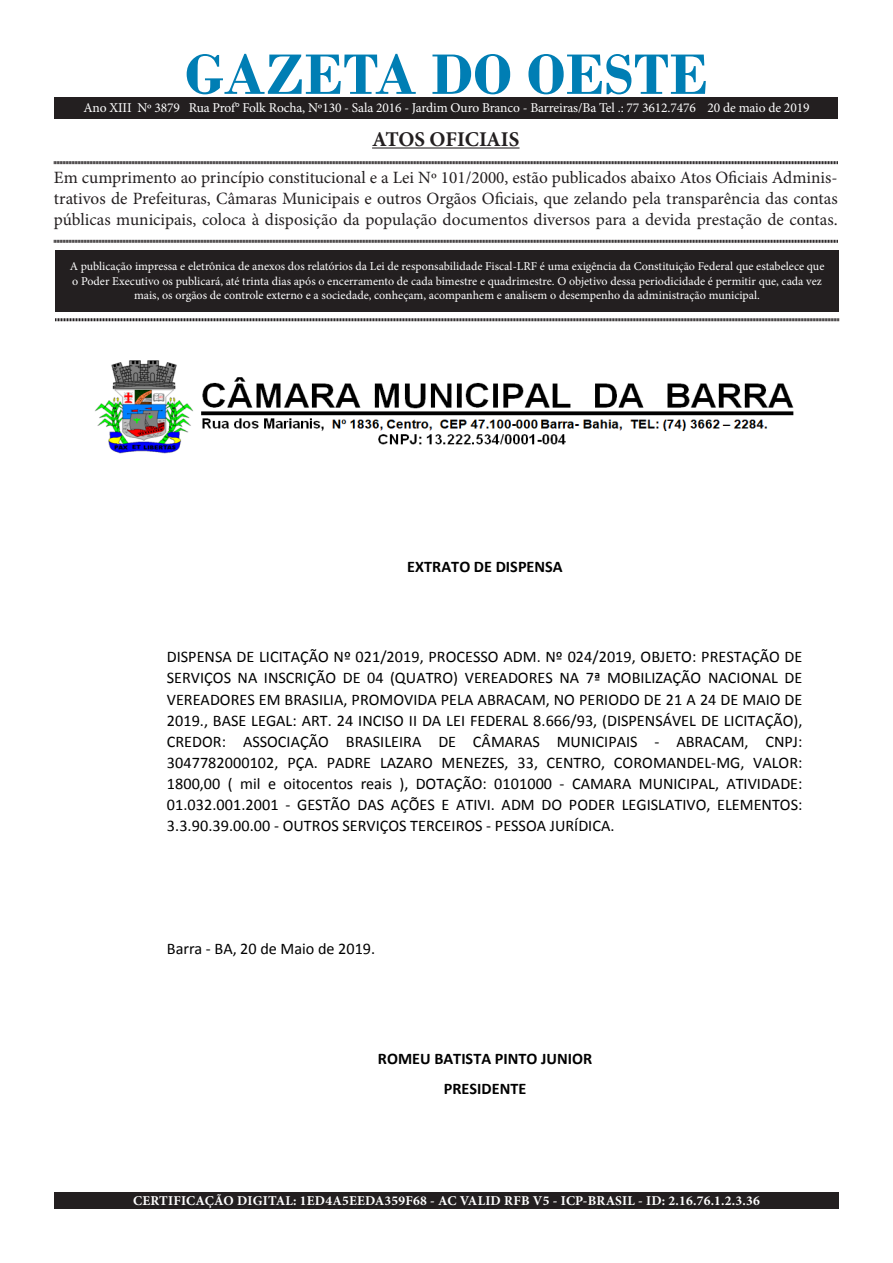
<style>
.page{position:relative;width:893px;height:1263px;background:#fff}
.page>*{position:absolute;margin:0;border:0;box-sizing:border-box;transform-origin:0 0}
.t1{font:700 60px "Bodoni";color:#007eb4}
.t2{font:700 21px "Minion Pro";letter-spacing:-.005em;color:#231f20}
.t3{font:17.25px/20.7px "Minion Pro";color:#231f20;text-align:justify}
.t4{font:16.2px/21.1px "Calibri";color:#000;text-align:justify}
.t5{font:700 16.2px "Calibri";color:#000}
.t6{font:13.5px "Minion Pro";letter-spacing:-.01em;color:#fff}
.t7{font:700 13.5px "Minion Pro";letter-spacing:.015em;color:#fff}
.t8{font:12px/14.4px "Minion Pro";color:#fff;text-align:center}
</style>
<div class="page">
<div style="left:55px;top:250px;width:784px;height:61px;background:#231f20"></div>
<hr style="left:372px;top:147px;width:147px;height:2px;background:#231f20">
<svg style="left:54px;top:161px;width:784px;height:4px;background:#908e8e"></svg>
<svg style="left:54px;top:239px;width:784px;height:4px;background:#908e8e"></svg>
<svg style="left:55px;top:318px;width:784px;height:4px;background:#908e8e"></svg>
<div style="left:54px;top:98px;width:784px;height:20px;background:#231f20"></div>
<div style="left:54px;top:1192px;width:785px;height:17px;background:#231f20"></div>
<img style="left:95px;top:360px;width:699px;height:94px">
<p class="t1" style="left:185px;top:39px;width:525px">GAZETA DO OESTE</p>
<p class="t2" style="left:372px;top:124px;width:149px">ATOS OFICIAIS</p>
<p class="t3" style="left:54px;top:168px;width:785px">Em cumprimento ao princípio constitucional e a Lei Nº 101/2000, estão publicados abaixo Atos Oficiais Adminis&shy;trativos de Prefeituras, Câmaras Municipais e outros Orgãos Oficiais, que zelando pela transparência das contas públicas municipais, coloca à disposição da população documentos diversos para a devida prestação de contas.</p>
<p class="t8" style="left:70px;top:259px;width:756px">A publicação impressa e eletrônica de anexos dos relatórios da Lei de responsabilidade Fiscal-LRF é uma exigência da Constituição Federal que estabelece que o Poder Executivo os publicará, até trinta dias após o encerramento de cada bimestre e quadrimestre. O objetivo dessa periodicidade é permitir que, cada vez mais, os orgãos de controle externo e a sociedade, conheçam, acompanhem e analisem o desempenho da administração municipal.</p>
<p class="t6" style="left:83px;top:99px;width:728px">Ano XIII Nº 3879 Rua Prof° Folk Rocha, Nº130 - Sala 2016 - Jardim Ouro Branco - Barreiras/Ba Tel .: 77 3612.7476 20 de maio de 2019</p>
<p class="t5" style="left:407px;top:557px;width:157px">EXTRATO DE DISPENSA</p>
<p class="t4" style="left:167px;top:646px;width:637px">DISPENSA DE LICITAÇÃO Nº 021/2019, PROCESSO ADM. Nº 024/2019, OBJETO: PRESTAÇÃO DE SERVIÇOS NA INSCRIÇÃO DE 04 (QUATRO) VEREADORES NA 7ª MOBILIZAÇÃO NACIONAL DE VEREADORES EM BRASILIA, PROMOVIDA PELA ABRACAM, NO PERIODO DE 21 A 24 DE MAIO DE 2019., BASE LEGAL: ART. 24 INCISO II DA LEI FEDERAL 8.666/93, (DISPENSÁVEL DE LICITAÇÃO), CREDOR: ASSOCIAÇÃO BRASILEIRA DE CÂMARAS MUNICIPAIS - ABRACAM, CNPJ:<br>3047782000102, PÇA. PADRE LAZARO MENEZES, 33, CENTRO, COROMANDEL-MG, VALOR:<br>1800,00 ( mil e oitocentos reais ), DOTAÇÃO: 0101000 - CAMARA MUNICIPAL, ATIVIDADE:<br>01.032.001.2001 - GESTÃO DAS AÇÕES E ATIVI. ADM DO PODER LEGISLATIVO, ELEMENTOS:<br>3.3.90.39.00.00 - OUTROS SERVIÇOS TERCEIROS - PESSOA JURÍDICA.</p>
<p class="t4" style="left:167px;top:938px;width:210px">Barra - BA, 20 de Maio de 2019.</p>
<p class="t5" style="left:378px;top:1048px;width:216px">ROMEU BATISTA PINTO JUNIOR</p>
<p class="t5" style="left:444px;top:1078px;width:84px">PRESIDENTE</p>
<p class="t7" style="left:133px;top:1191px;width:628px">CERTIFICAÇÃO DIGITAL: 1ED4A5EEDA359F68 - AC VALID RFB V5 - ICP-BRASIL - ID: 2.16.76.1.2.3.36</p>
</div>
